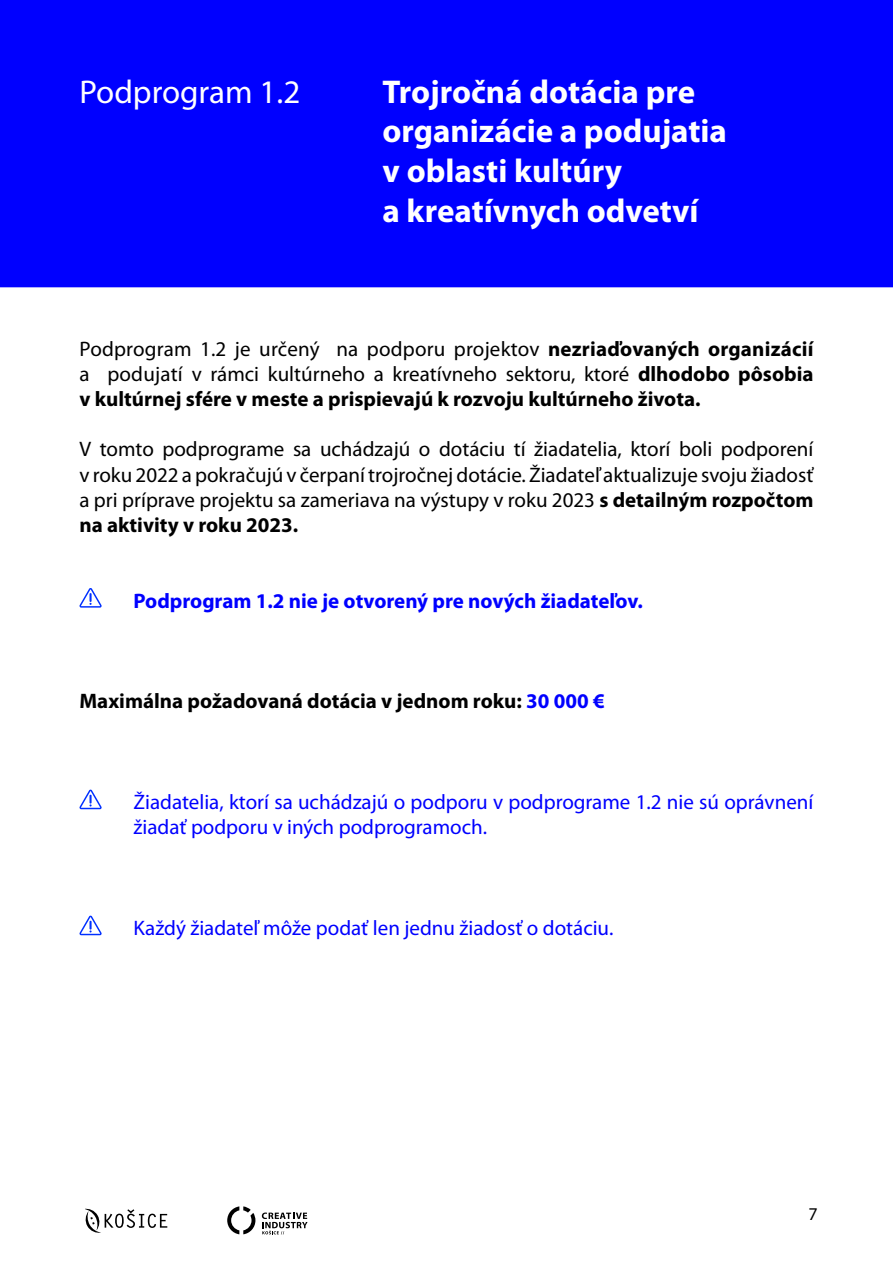
<style>
.page{position:relative;width:893px;height:1263px;background:#fff}
.page>*{position:absolute;margin:0;border:0;box-sizing:border-box;transform-origin:0 0}
.t1{font:700 33px/39.6px "Myriad Pro";color:#fff}
.t2{font:33px "Myriad Pro";color:#fff}
.t3{font:700 21px/25.2px "Myriad Pro";color:#000;text-align:justify}
.t4{font:21px/25.2px "Myriad Pro";color:#000;text-align:justify}
.t5{font:21px/25.2px "Myriad Pro";color:#00f}
.t6{font:700 21px "Myriad Pro";color:#00f}
.t7{font:18px "Myriad Pro";color:#000}
.s1{font-weight:400}
.s2{font-weight:700}
.s3{color:#00f}
</style>
<div class="page">
<svg style="left:227px;top:1206px;width:28px;height:28px"></svg>
<svg style="left:262px;top:1212px;width:46px;height:22px"></svg>
<svg style="left:85px;top:1208px;width:82px;height:25px"></svg>
<svg style="left:80px;top:588px;width:22px;height:20px"></svg>
<svg style="left:80px;top:790px;width:22px;height:19px"></svg>
<svg style="left:80px;top:916px;width:22px;height:19px"></svg>
<div style="left:0;top:0;width:893px;height:287px;background:#00f"></div>
<h1 class="t2" style="left:80px;top:74px;width:222px">Podprogram 1.2</h1>
<h1 class="t1" style="left:383px;top:72px;width:346px">Trojročná dotácia pre organizácie a podujatia v oblasti kultúry<br>a kreatívnych odvetví</h1>
<p class="t3" style="left:80px;top:336px;width:735px"><span class="s1">Podprogram 1.2 je určený na podporu projektov</span> nezriaďovaných organizácií <span class="s1">a podujatí v rámci kultúrneho a kreatívneho sektoru, ktoré</span> dlhodobo pôsobia v kultúrnej sfére v meste a prispievajú k rozvoju kultúrneho života.</p>
<p class="t4" style="left:80px;top:437px;width:736px">V tomto podprograme sa uchádzajú o dotáciu tí žiadatelia, ktorí boli podporení v roku 2022 a pokračujú v čerpaní trojročnej dotácie. Žiadateľ aktualizuje svoju žiadosť a pri príprave projektu sa zameriava na výstupy v roku 2023 <span class="s2">s detailným rozpočtom na aktivity v roku 2023.</span></p>
<p class="t6" style="left:134px;top:589px;width:511px">Podprogram 1.2 nie je otvorený pre nových žiadateľov.</p>
<p class="t3" style="left:80px;top:689px;width:527px">Maximálna požadovaná dotácia v jednom roku: <span class="s3">30 000 €</span></p>
<p class="t5" style="left:134px;top:790px;width:681px">Žiadatelia, ktorí sa uchádzajú o podporu v podprograme 1.2 nie sú oprávnení žiadať podporu v iných podprogramoch.</p>
<p class="t5" style="left:134px;top:916px;width:481px">Každý žiadateľ môže podať len jednu žiadosť o dotáciu.</p>
<p class="t7" style="left:808px;top:1204px;width:11px">7</p>
</div>
